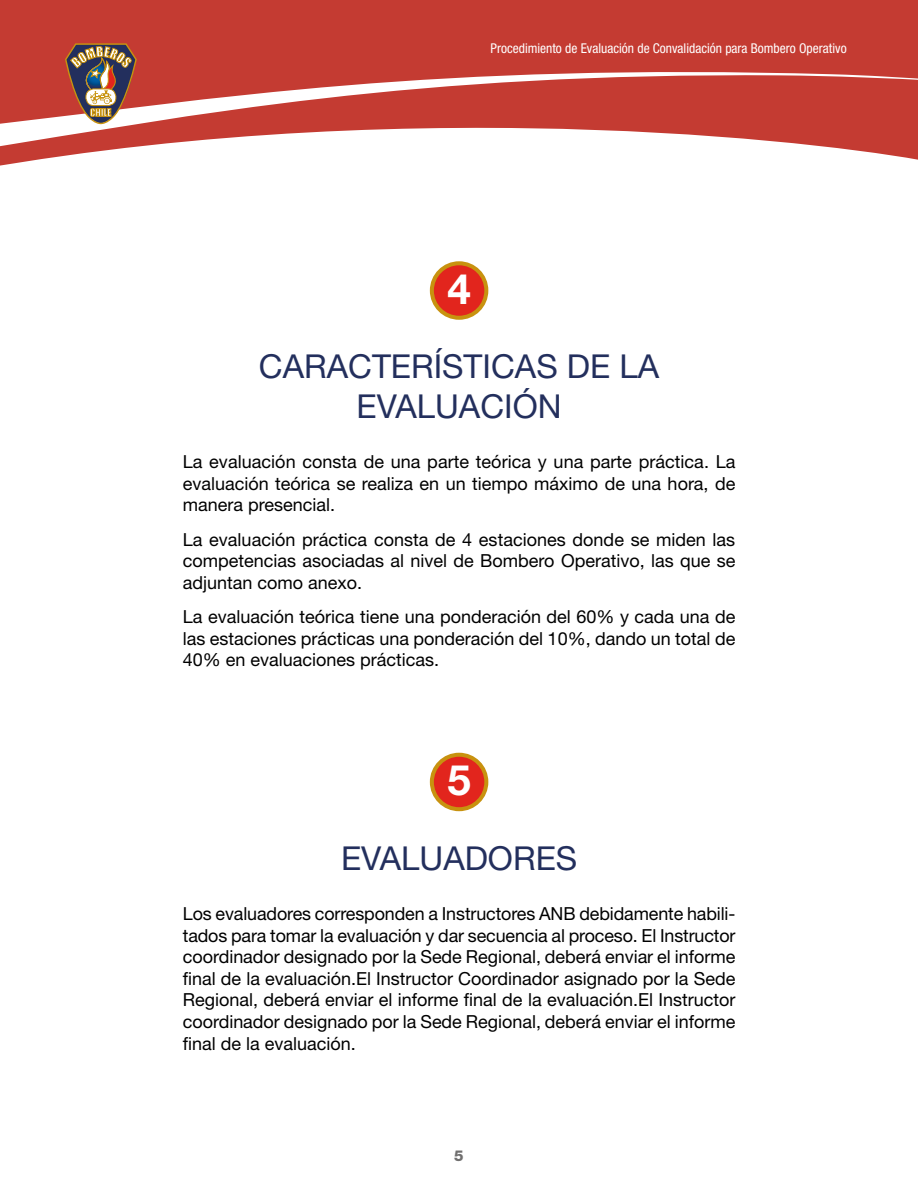
<style>
.page{position:relative;width:918px;height:1188px;background:#fff}
.page>*{position:absolute;margin:0;border:0;box-sizing:border-box;transform-origin:0 0}
.t1{font:700 42px "Helvetica Neue LT Std";color:#fff}
.TXT_PRINCIPAL{font:33px "Helvetica Neue LT Std";color:#232f5d}
.TXT_PRINCIPAL-2{font:18px/21.6px "Helvetica Neue LT Std";color:#000;text-align:justify}
.t2{font:800 15px "Helvetica Neue LT Std";color:#706f6f}
.t3{font:condensed 13.5px "Helvetica Neue LT Std";color:#fff}
</style>
<div class="page">
<svg style="left:0;top:0;width:918px;height:166px;fill:#c43b32"></svg>
<svg style="left:65px;top:43px;width:72px;height:81px"></svg>
<div style="left:432px;top:263px;width:54px;height:55px;background:#e2251d;border-radius:50%"></div>
<div style="left:430px;top:261px;width:58px;height:59px;border:4px solid #c8920f;border-radius:50%"></div>
<div style="left:432px;top:755px;width:54px;height:54px;background:#e2251d;border-radius:50%"></div>
<div style="left:430px;top:753px;width:58px;height:58px;border:4px solid #c8920f;border-radius:50%"></div>
<p class="t3" style="left:491px;top:40px;width:358px">Procedimiento de Evaluación de Convalidación para Bombero Operativo</p>
<p class="t1" style="left:447px;top:263px;width:25px">4</p>
<p class="TXT_PRINCIPAL" style="left:259px;top:347px;width:402px">CARACTERÍSTICAS DE LA</p>
<p class="TXT_PRINCIPAL" style="left:357px;top:386px;width:207px">EVALUACIÓN</p>
<p class="TXT_PRINCIPAL-2" style="left:183px;top:451px;width:554px">La evaluación consta de una parte teórica y una parte práctica. La evaluación teórica se realiza en un tiempo máximo de una hora, de manera presencial.</p>
<p class="TXT_PRINCIPAL-2" style="left:183px;top:528px;width:554px">La evaluación práctica consta de 4 estaciones donde se miden las competencias asociadas al nivel de Bombero Operativo, las que se adjuntan como anexo.</p>
<p class="TXT_PRINCIPAL-2" style="left:183px;top:606px;width:554px">La evaluación teórica tiene una ponderación del 60% y cada una de las estaciones prácticas una ponderación del 10%, dando un total de 40% en evaluaciones prácticas.</p>
<p class="t1" style="left:447px;top:754px;width:25px">5</p>
<p class="TXT_PRINCIPAL" style="left:341px;top:838px;width:238px">EVALUADORES</p>
<p class="TXT_PRINCIPAL-2" style="left:183px;top:903px;width:554px">Los evaluadores corresponden a Instructores ANB debidamente habili&shy;tados para tomar la evaluación y dar secuencia al proceso. El Instructor coordinador designado por la Sede Regional, deberá enviar el informe final de la evaluación.El Instructor Coordinador asignado por la Sede Regional, deberá enviar el informe final de la evaluación.El Instructor coordinador designado por la Sede Regional, deberá enviar el informe final de la evaluación.</p>
<p class="t2" style="left:454px;top:1146px;width:11px">5</p>
</div>
